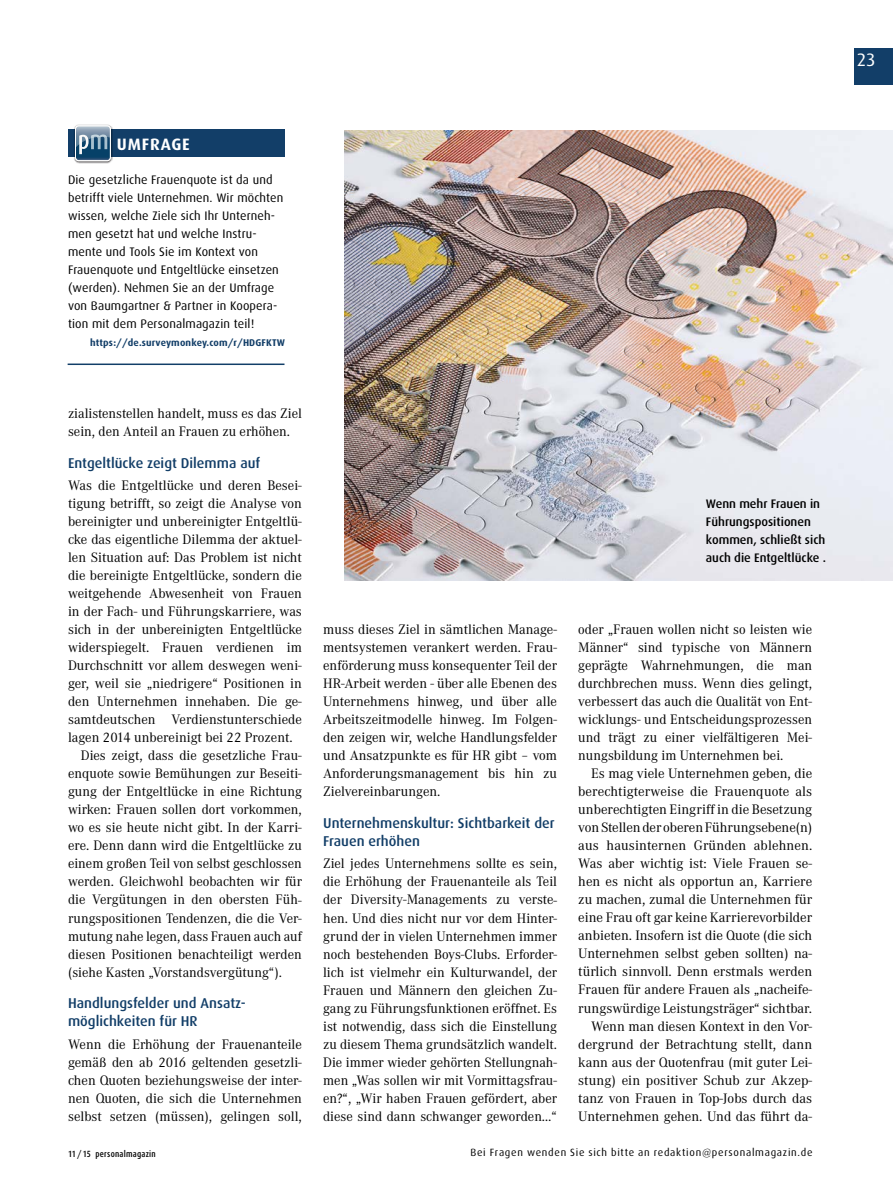
<style>
.page{position:relative;width:893px;height:1191px;background:#fff}
.page>*{position:absolute;margin:0;border:0;box-sizing:border-box;transform-origin:0 0}
.t1{font:18px "Dax";color:#fff}
.t2{font:700 16.5px "Dax";letter-spacing:.05em;color:#fff}
.t3{font:14.25px/18px "Corporate A";color:#000;text-align:justify}
.t4{font:500 14.25px/18px "Dax";color:#123e68}
.t5{font:12.3px/18px "Dax";letter-spacing:.01em;color:#000}
.t6{font:500 12.3px/18px "Dax";color:#000}
.t7{font:10.5px "Dax";letter-spacing:.07em;color:#000}
.t8{font:700 9.75px "Dax";letter-spacing:.015em;color:#123e68}
.t9{font:500 9px "Dax Condensed";letter-spacing:.025em;color:#000}
</style>
<div class="page">
<div style="left:855px;top:49px;width:38px;height:36px;background:#123e68"></div>
<img style="left:344px;top:130px;width:549px;height:450px">
<div style="left:68px;top:130px;width:217px;height:27px;background:#123e68"></div>
<hr style="left:68px;top:363px;width:216px;height:2px;background:#123e68">
<img style="left:73px;top:124px;width:40px;height:39px">
<svg style="left:75px;top:126px;width:36px;height:35px"></svg>
<p class="t2" style="left:117px;top:134px;width:74px">UMFRAGE</p>
<p class="t5" style="left:68px;top:171px;width:217px">Die gesetzliche Frauenquote ist da und betrifft viele Unternehmen. Wir möchten wissen, welche Ziele sich Ihr Unterneh&shy;men gesetzt hat und welche Instru&shy;mente und Tools Sie im Kontext von Frauenquote und Entgeltlücke einsetzen (werden). Nehmen Sie an der Umfrage von Baumgartner &amp; Partner in Koopera&shy;tion mit dem Personalmagazin teil!</p>
<p class="t8" style="left:90px;top:337px;width:196px">https://de.surveymonkey.com/r/HDGFKTW</p>
<p class="t3" style="left:68px;top:405px;width:235px">zialistenstellen handelt, muss es das Ziel sein, den Anteil an Frauen zu erhöhen.</p>
<p class="t4" style="left:68px;top:454px;width:194px">Entgeltlücke zeigt Dilemma auf</p>
<p class="t3" style="left:68px;top:477px;width:235px">Was die Entgeltlücke und deren Besei-</p>
<p class="t3" style="left:68px;top:495px;width:235px">tigung betrifft, so zeigt die Analyse von</p>
<p class="t3" style="left:68px;top:513px;width:235px">bereinigter und unbereinigter Entgeltlü-</p>
<p class="t3" style="left:68px;top:531px;width:235px">cke das eigentliche Dilemma der aktuel-</p>
<p class="t3" style="left:68px;top:549px;width:235px">len Situation auf: Das Problem ist nicht</p>
<p class="t3" style="left:68px;top:567px;width:235px">die bereinigte Entgeltlücke, sondern die</p>
<p class="t3" style="left:68px;top:585px;width:235px">weitgehende Abwesenheit von Frauen</p>
<p class="t3" style="left:68px;top:603px;width:235px">in der Fach- und Führungskarriere, was</p>
<p class="t3" style="left:68px;top:621px;width:235px">sich in der unbereinigten Entgeltlücke</p>
<p class="t3" style="left:68px;top:639px;width:235px">widerspiegelt. Frauen verdienen im</p>
<p class="t3" style="left:68px;top:657px;width:235px">Durchschnitt vor allem deswegen weni-</p>
<p class="t3" style="left:68px;top:675px;width:235px">ger, weil sie „niedrigere“ Positionen in</p>
<p class="t3" style="left:68px;top:693px;width:235px">den Unternehmen innehaben. Die ge-</p>
<p class="t3" style="left:68px;top:711px;width:235px">samtdeutschen Verdienstunterschiede</p>
<p class="t3" style="left:68px;top:729px;width:226px">lagen 2014 unbereinigt bei 22 Prozent.</p>
<p class="t3" style="left:81px;top:747px;width:223px">Dies zeigt, dass die gesetzliche Frau-</p>
<p class="t3" style="left:68px;top:765px;width:235px">enquote sowie Bemühungen zur Beseiti-</p>
<p class="t3" style="left:68px;top:783px;width:235px">gung der Entgeltlücke in eine Richtung</p>
<p class="t3" style="left:68px;top:801px;width:235px">wirken: Frauen sollen dort vorkommen,</p>
<p class="t3" style="left:68px;top:819px;width:235px">wo es sie heute nicht gibt. In der Karri-</p>
<p class="t3" style="left:68px;top:837px;width:235px">ere. Denn dann wird die Entgeltlücke zu</p>
<p class="t3" style="left:68px;top:855px;width:235px">einem großen Teil von selbst geschlossen</p>
<p class="t3" style="left:68px;top:873px;width:235px">werden. Gleichwohl beobachten wir für</p>
<p class="t3" style="left:68px;top:891px;width:235px">die Vergütungen in den obersten Füh-</p>
<p class="t3" style="left:68px;top:909px;width:235px">rungspositionen Tendenzen, die die Ver-</p>
<p class="t3" style="left:68px;top:927px;width:235px">mutung nahe legen, dass Frauen auch auf</p>
<p class="t3" style="left:68px;top:945px;width:235px">diesen Positionen benachteiligt werden</p>
<p class="t3" style="left:68px;top:963px;width:215px">(siehe Kasten „Vorstandsvergütung“).</p>
<p class="t4" style="left:68px;top:994px;width:179px">Handlungsfelder und Ansatz&shy;möglichkeiten für HR</p>
<p class="t3" style="left:68px;top:1035px;width:235px">Wenn die Erhöhung der Frauenanteile gemäß den ab 2016 geltenden gesetzli&shy;chen Quoten beziehungsweise der inter&shy;nen Quoten, die sich die Unternehmen selbst setzen (müssen), gelingen soll,</p>
<p class="t3" style="left:323px;top:621px;width:235px">muss dieses Ziel in sämtlichen Manage&shy;mentsystemen verankert werden. Frau&shy;enförderung muss konsequenter Teil der HR-Arbeit werden - über alle Ebenen des Unternehmens hinweg, und über alle Arbeitszeitmodelle hinweg. Im Folgen&shy;den zeigen wir, welche Handlungsfelder und Ansatzpunkte es für HR gibt – vom Anforderungsmanagement bis hin zu Zielvereinbarungen.</p>
<p class="t4" style="left:323px;top:814px;width:233px">Unternehmenskultur: Sichtbarkeit der<br>Frauen erhöhen</p>
<p class="t3" style="left:323px;top:855px;width:235px">Ziel jedes Unternehmens sollte es sein, die Erhöhung der Frauenanteile als Teil der Diversity-Managements zu verste&shy;hen. Und dies nicht nur vor dem Hinter&shy;grund der in vielen Unternehmen immer noch bestehenden Boys-Clubs. Erforder&shy;lich ist vielmehr ein Kulturwandel, der Frauen und Männern den gleichen Zu&shy;gang zu Führungsfunktionen eröffnet. Es ist notwendig, dass sich die Einstellung zu diesem Thema grundsätzlich wandelt.<br>Die immer wieder gehörten Stellungnah&shy;men „Was sollen wir mit Vormittagsfrau&shy;en?“, „Wir haben Frauen gefördert, aber diese sind dann schwanger geworden…“</p>
<p class="t6" style="left:706px;top:495px;width:122px">Wenn mehr Frauen in<br>Führungspositionen kommen, schließt sich auch die Entgeltlücke .</p>
<p class="t3" style="left:578px;top:621px;width:235px">oder „Frauen wollen nicht so leisten wie Männer“ sind typische von Männern geprägte Wahrnehmungen, die man durchbrechen muss. Wenn dies gelingt, verbessert das auch die Qualität von Ent&shy;wicklungs- und Entscheidungsprozessen und trägt zu einer vielfältigeren Mei&shy;nungsbildung im Unternehmen bei.</p>
<p class="t3" style="left:578px;top:765px;width:235px;text-align:right">Es mag viele Unternehmen geben, die berechtigterweise die Frauenquote als unberechtigten Eingriff in die Besetzung von Stellen der oberen Führungsebene(n) aus hausinternen Gründen ablehnen.<br>Was aber wichtig ist: Viele Frauen se&shy;hen es nicht als opportun an, Karriere zu machen, zumal die Unternehmen für eine Frau oft gar keine Karrierevorbilder anbieten. Insofern ist die Quote (die sich Unternehmen selbst geben sollten) na&shy;türlich sinnvoll. Denn erstmals werden Frauen für andere Frauen als „nacheife&shy;rungswürdige Leistungsträger“ sichtbar.<br>Wenn man diesen Kontext in den Vor&shy;dergrund der Betrachtung stellt, dann kann aus der Quotenfrau (mit guter Lei&shy;stung) ein positiver Schub zur Akzep&shy;tanz von Frauen in Top-Jobs durch das Unternehmen gehen. Und das führt da-</p>
<p class="t9" style="left:68px;top:1148px;width:89px">11/15 personalmagazin</p>
<p class="t7" style="left:470px;top:1146px;width:344px">Bei Fragen wenden Sie sich bitte an redaktion@personalmagazin.de</p>
<p class="t1" style="left:857px;top:50px;width:20px">23</p>
</div>
